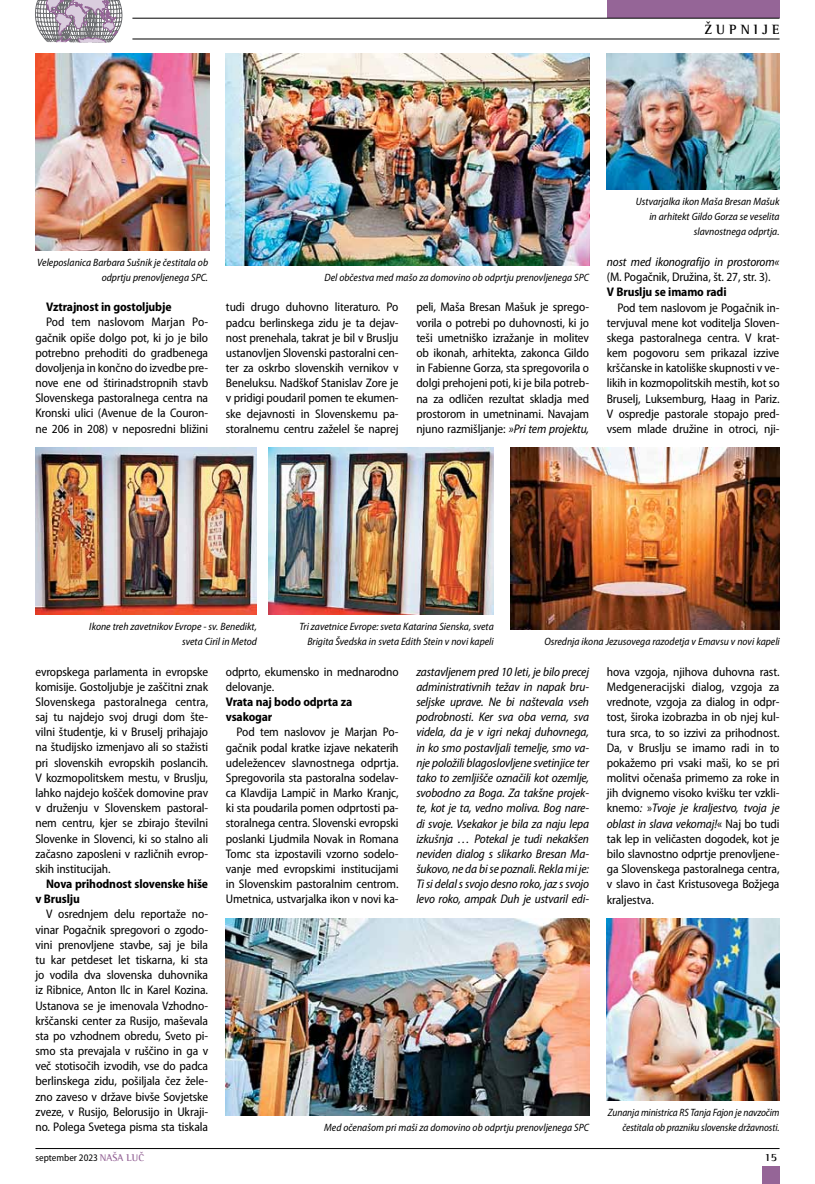
<style>
.page{position:relative;width:815px;height:1184px;background:#fff}
.page>*{position:absolute;margin:0;border:0;box-sizing:border-box;transform-origin:0 0}
.t1{font:700 13.75px "Rotis SI Semi Serif";letter-spacing:.3em;color:#000}
.t2{font:semi-condensed 12.5px/15.1px "Myriad Pro";letter-spacing:-.01em;color:#000;text-align:justify}
.t3{font:italic semi-condensed 12.5px/15.1px "Myriad Pro";letter-spacing:-.01em;color:#000;text-align:justify}
.t4{font:700 semi-condensed 12.5px/15.1px "Myriad Pro";letter-spacing:-.01em;color:#000}
.t5{font:700 11.25px "Rotis SI Semi Serif";color:#000}
.t6{font:italic semi-condensed 10.62px/15.1px "Myriad Pro";color:#000;text-align:right}
.t7{font:semi-condensed 10px "Myriad Pro";color:#000}
.s1{font-style:italic}
.s2{font-family:"Rotis SI Semi Serif";font-weight:700;font-stretch:normal;color:#956597}
</style>
<div class="page">
<hr style="left:35px;top:1148px;width:745px;height:1px;background:#000">
<div style="left:607px;top:0;width:173px;height:18px;background:#956597"></div>
<div style="left:762px;top:1166px;width:18px;height:17px;background:#956597"></div>
<hr style="left:132px;top:39px;width:648px;height:1px;background:#000">
<hr style="left:132px;top:18px;width:648px;height:1px;background:#000">
<svg style="left:35px;top:0;width:88px;height:43px;background:#b0a6b2"></svg>
<img style="left:35px;top:53px;width:175px;height:197px">
<img style="left:226px;top:53px;width:363px;height:213px">
<img style="left:607px;top:53px;width:173px;height:137px">
<img style="left:36px;top:448px;width:221px;height:166px">
<img style="left:268px;top:448px;width:226px;height:166px">
<img style="left:511px;top:448px;width:269px;height:182px">
<img style="left:226px;top:918px;width:363px;height:197px">
<img style="left:607px;top:918px;width:173px;height:182px">
<p class="t1" style="left:704px;top:21px;width:77px">ŽUPNIJE</p>
<p class="t6" style="left:37px;top:255px;width:172px">Veleposlanica Barbara Sušnik je čestitala ob odprtju prenovljenega SPC.</p>
<p class="t4" style="left:46px;top:299px;width:127px">Vztrajnost in gostoljubje</p>
<p class="t2" style="left:35px;top:315px;width:174px;text-indent:11px">Pod tem naslovom Marjan Po&shy;gačnik opiše dolgo pot, ki jo je bilo potrebno prehoditi do gradbenega dovoljenja in končno do izvedbe pre&shy;nove ene od štirinadstropnih stavb Slovenskega pastoralnega centra na Kronski ulici (Avenue de la Couron&shy;ne 206 in 208) v neposredni bližini</p>
<p class="t6" style="left:324px;top:270px;width:266px">Del občestva med mašo za domovino ob odprtju prenovljenega SPC</p>
<p class="t2" style="left:226px;top:300px;width:174px">tudi drugo duhovno literaturo. Po padcu berlinskega zidu je ta dejav&shy;nost prenehala, takrat je bil v Bruslju ustanovljen Slovenski pastoralni cen&shy;ter za oskrbo slovenskih vernikov v Beneluksu. Nadškof Stanislav Zore je v pridigi poudaril pomen te ekumen&shy;ske dejavnosti in Slovenskemu pa&shy;storalnemu centru zaželel še naprej</p>
<p class="t2" style="left:416px;top:300px;width:174px">peli, Maša Bresan Mašuk je sprego&shy;vorila o potrebi po duhovnosti, ki jo teši umetniško izražanje in molitev ob ikonah, arhitekta, zakonca Gildo in Fabienne Gorza, sta spregovorila o dolgi prehojeni poti, ki je bila potreb&shy;na za odličen rezultat skladja med prostorom in umetninami. Navajam njuno razmišljanje: <span class="s1">»Pri tem projektu,</span></p>
<p class="t6" style="left:636px;top:194px;width:145px">Ustvarjalka ikon Maša Bresan Mašuk in arhitekt Gildo Gorza se veselita slavnostnega odprtja.</p>
<p class="t3" style="left:607px;top:254px;width:174px">nost med ikonografijo in prostorom«</p>
<p class="t2" style="left:607px;top:270px;width:166px">(M. Pogačnik, Družina, št. 27, str. 3).</p>
<p class="t4" style="left:607px;top:285px;width:121px">V Bruslju se imamo radi</p>
<p class="t2" style="left:607px;top:300px;width:174px;text-indent:11px">Pod tem naslovom je Pogačnik in&shy;tervjuval mene kot voditelja Sloven&shy;skega pastoralnega centra. V krat&shy;kem pogovoru sem prikazal izzive krščanske in katoliške skupnosti v ve&shy;likih in kozmopolitskih mestih, kot so Bruselj, Luksemburg, Haag in Pariz.<br>V ospredje pastorale stopajo pred&shy;vsem mlade družine in otroci, nji-</p>
<p class="t6" style="left:89px;top:619px;width:169px">Ikone treh zavetnikov Evrope - sv. Benedikt, sveta Ciril in Metod</p>
<p class="t6" style="left:299px;top:619px;width:196px">Tri zavetnice Evrope: sveta Katarina Sienska, sveta<br>Brigita Švedska in sveta Edith Stein v novi kapeli</p>
<p class="t6" style="left:544px;top:634px;width:237px">Osrednja ikona Jezusovega razodetja v Emavsu v novi kapeli</p>
<p class="t2" style="left:35px;top:664px;width:174px">evropskega parlamenta in evropske komisije. Gostoljubje je zaščitni znak Slovenskega pastoralnega centra, saj tu najdejo svoj drugi dom šte&shy;vilni študentje, ki v Bruselj prihajajo na študijsko izmenjavo ali so stažisti pri slovenskih evropskih poslancih.<br>V kozmopolitskem mestu, v Bruslju, lahko najdejo košček domovine prav v druženju v Slovenskem pastoral&shy;nem centru, kjer se zbirajo številni Slovenke in Slovenci, ki so stalno ali začasno zaposleni v različnih evrop&shy;skih institucijah.</p>
<p class="t4" style="left:35px;top:876px;width:174px;text-indent:11px">Nova prihodnost slovenske hiše v Bruslju</p>
<p class="t2" style="left:35px;top:907px;width:174px;text-indent:11px">V osrednjem delu reportaže no&shy;vinar Pogačnik spregovori o zgodo&shy;vini prenovljene stavbe, saj je bila tu kar petdeset let tiskarna, ki sta jo vodila dva slovenska duhovnika iz Ribnice, Anton Ilc in Karel Kozina.<br>Ustanova se je imenovala Vzhodno&shy;krščanski center za Rusijo, maševala sta po vzhodnem obredu, Sveto pi&shy;smo sta prevajala v ruščino in ga v več stotisočih izvodih, vse do padca berlinskega zidu, pošiljala čez žele&shy;zno zaveso v države bivše Sovjetske zveze, v Rusijo, Belorusijo in Ukraji&shy;no. Polega Svetega pisma sta tiskala</p>
<p class="t2" style="left:226px;top:664px;width:174px">odprto, ekumensko in mednarodno delovanje.</p>
<p class="t4" style="left:226px;top:694px;width:128px">Vrata naj bodo odprta za vsakogar</p>
<p class="t2" style="left:226px;top:725px;width:174px;text-indent:11px">Pod tem naslovov je Marjan Po&shy;gačnik podal kratke izjave nekaterih udeležencev slavnostnega odprtja.<br>Spregovorila sta pastoralna sodelav&shy;ca Klavdija Lampič in Marko Kranjc, ki sta poudarila pomen odprtosti pa&shy;storalnega centra. Slovenski evropski poslanki Ljudmila Novak in Romana Tomc sta izpostavili vzorno sodelo&shy;vanje med evropskimi institucijami in Slovenskim pastoralnim centrom.<br>Umetnica, ustvarjalka ikon v novi ka-</p>
<p class="t3" style="left:416px;top:664px;width:174px">zastavljenem pred 10 leti, je bilo precej administrativnih težav in napak bru&shy;seljske uprave. Ne bi naštevala vseh podrobnosti. Ker sva oba verna, sva videla, da je v igri nekaj duhovnega, in ko smo postavljali temelje, smo va&shy;nje položili blagoslovljene svetinjice ter tako to zemljišče označili kot ozemlje, svobodno za Boga. Za takšne projek&shy;te, kot je ta, vedno moliva. Bog nare&shy;di svoje. Vsekakor je bila za naju lepa izkušnja … Potekal je tudi nekakšen neviden dialog s slikarko Bresan Ma&shy;šukovo, ne da bi se poznali. Rekla mi je:<br>Ti si delal s svojo desno roko, jaz s svojo levo roko, ampak Duh je ustvaril edi-</p>
<p class="t2" style="left:607px;top:664px;width:174px">hova vzgoja, njihova duhovna rast.<br>Medgeneracijski dialog, vzgoja za vrednote, vzgoja za dialog in odpr&shy;tost, široka izobrazba in ob njej kul&shy;tura srca, to so izzivi za prihodnost.<br>Da, v Bruslju se imamo radi in to pokažemo pri vsaki maši, ko se pri molitvi očenaša primemo za roke in jih dvignemo visoko kvišku ter vzkli&shy;knemo<span class="s1">:</span> »<span class="s1">Tvoje je kraljestvo, tvoja je oblast in slava vekomaj!</span>« Naj bo tudi tak lep in veličasten dogodek, kot je bilo slavnostno odprtje prenovljene&shy;ga Slovenskega pastoralnega centra, v slavo in čast Kristusovega Božjega kraljestva.</p>
<p class="t6" style="left:324px;top:1119px;width:266px">Med očenašom pri maši za domovino ob odprtju prenovljenega SPC</p>
<p class="t6" style="left:608px;top:1104px;width:173px">Zunanja ministrica RS Tanja Fajon je navzočim čestitala ob prazniku slovenske državnosti.</p>
<p class="t7" style="left:35px;top:1152px;width:110px">september 2023 <span class="s2">NAŠA LUČ</span></p>
<p class="t5" style="left:764px;top:1150px;width:14px">15</p>
</div>
